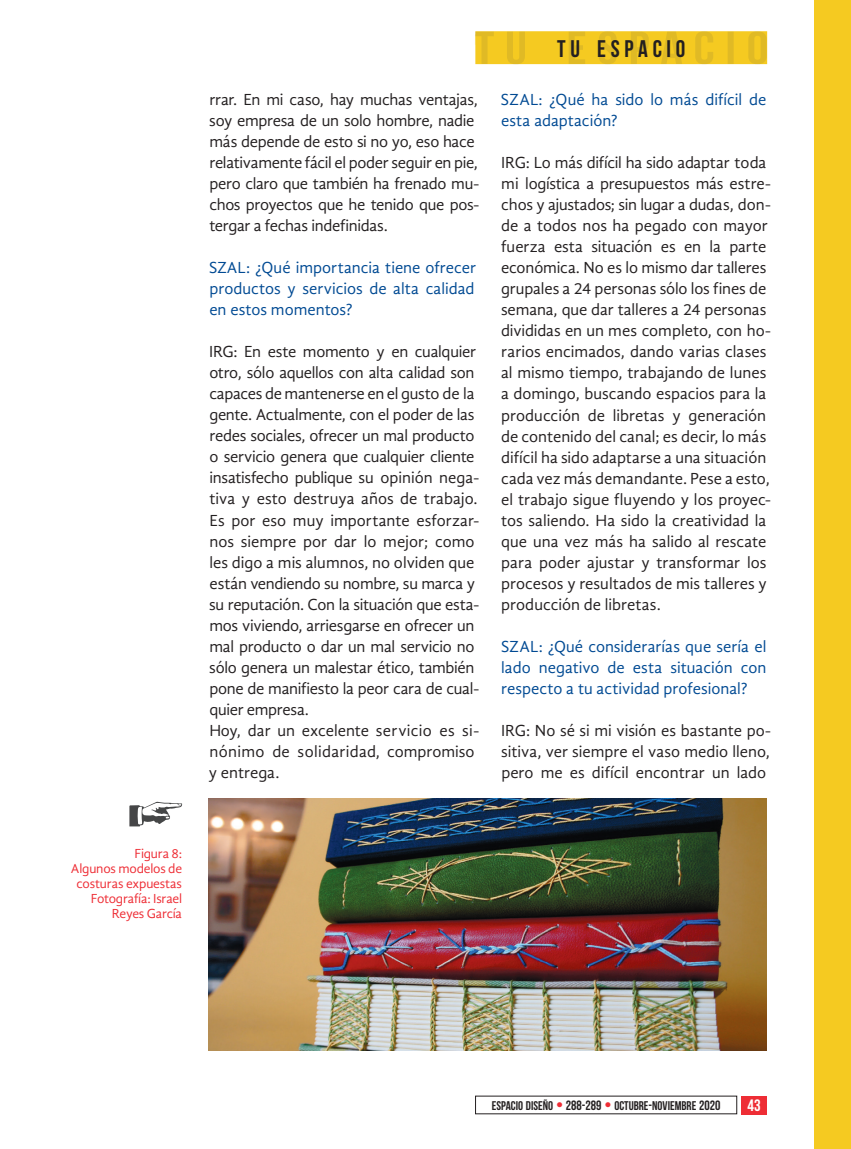
<style>
.page{position:relative;width:851px;height:1149px;background:#fff}
.page>*{position:absolute;margin:0;border:0;box-sizing:border-box;transform-origin:0 0}
.t1{font:700 24px "Bebas Neue";color:#231f20}
.t2{font:16.5px/21px "Gandhi Sans";letter-spacing:-.01em;color:#231f20}
.t3{font:16.5px/21px "Gandhi Sans";color:#014a93;text-align:justify}
.t4{font:700 16.5px "Bebas Neue";color:#fff}
.t5{font:13.5px/15px "Gandhi Sans";letter-spacing:-.015em;color:#ee2d35;text-align:right}
.t6{font:700 12.6px "Bebas Neue";color:#231f20}
.s1{font-size:18px;color:#ee2d35}
.s2{font-size:13.5px}
</style>
<div class="page">
<div style="left:741px;top:1095px;width:25px;height:19px;background:#ee2d35"></div>
<div style="left:814px;top:0;width:36px;height:1148px;background:#f5ca21"></div>
<svg style="left:475px;top:31px;width:292px;height:33px;background:#eec524"></svg>
<img style="left:209px;top:798px;width:557px;height:252px">
<svg style="left:129px;top:801px;width:53px;height:25px"></svg>
<p class="t5" style="left:71px;top:845px;width:113px">Figura 8:<br>Algunos modelos de costuras expuestas<br>Fotografía: Israel<br>Reyes García</p>
<p class="t2" style="left:209px;top:89px;width:271px">rrar. En mi caso, hay muchas ventajas, soy empresa de un solo hombre, nadie más depende de esto si no yo, eso hace relativamente fácil el poder seguir en pie, pero claro que también ha frenado mu&shy;chos proyectos que he tenido que pos&shy;tergar a fechas indefinidas.</p>
<p class="t3" style="left:209px;top:257px;width:268px">SZAL: ¿Qué importancia tiene ofrecer productos y servicios de alta calidad en estos momentos?</p>
<p class="t2" style="left:209px;top:341px;width:272px">IRG: En este momento y en cualquier otro, sólo aquellos con alta calidad son capaces de mantenerse en el gusto de la gente. Actualmente, con el poder de las redes sociales, ofrecer un mal producto o servicio genera que cualquier cliente insatisfecho publique su opinión nega&shy;tiva y esto destruya años de trabajo.<br>Es por eso muy importante esforzar&shy;nos siempre por dar lo mejor; como les digo a mis alumnos, no olviden que están vendiendo su nombre, su marca y su reputación. Con la situación que esta&shy;mos viviendo, arriesgarse en ofrecer un mal producto o dar un mal servicio no sólo genera un malestar ético, también pone de manifiesto la peor cara de cual&shy;quier empresa.<br>Hoy, dar un excelente servicio es si&shy;nónimo de solidaridad, compromiso y entrega.</p>
<h1 class="t1" style="left:557px;top:35px;width:130px">T U E S P A C I O</h1>
<p class="t3" style="left:501px;top:89px;width:267px">SZAL: ¿Qué ha sido lo más difícil de esta adaptación?</p>
<p class="t2" style="left:501px;top:152px;width:271px">IRG: Lo más difícil ha sido adaptar toda mi logística a presupuestos más estre&shy;chos y ajustados; sin lugar a dudas, don&shy;de a todos nos ha pegado con mayor fuerza esta situación es en la parte económica. No es lo mismo dar talleres grupales a 24 personas sólo los fines de semana, que dar talleres a 24 personas divididas en un mes completo, con ho&shy;rarios encimados, dando varias clases al mismo tiempo, trabajando de lunes a domingo, buscando espacios para la producción de libretas y generación de contenido del canal; es decir, lo más difícil ha sido adaptarse a una situación cada vez más demandante. Pese a esto, el trabajo sigue fluyendo y los proyec&shy;tos saliendo. Ha sido la creatividad la que una vez más ha salido al rescate para poder ajustar y transformar los procesos y resultados de mis talleres y producción de libretas.</p>
<p class="t3" style="left:501px;top:635px;width:267px">SZAL: ¿Qué considerarías que sería el lado negativo de esta situación con respecto a tu actividad profesional?</p>
<p class="t2" style="left:501px;top:719px;width:271px;text-align:justify">IRG: No sé si mi visión es bastante po&shy;sitiva, ver siempre el vaso medio lleno, pero me es difícil encontrar un lado</p>
<p class="t6" style="left:491px;top:1098px;width:230px">ESPACIO DISEÑO <span class="s1">•</span> <span class="s2">288-289</span> <span class="s1">•</span> OCTUBRE<span class="s2">-</span>NOVIEMBRE <span class="s2">2020</span></p>
<p class="t4" style="left:747px;top:1095px;width:15px">43</p>
</div>
